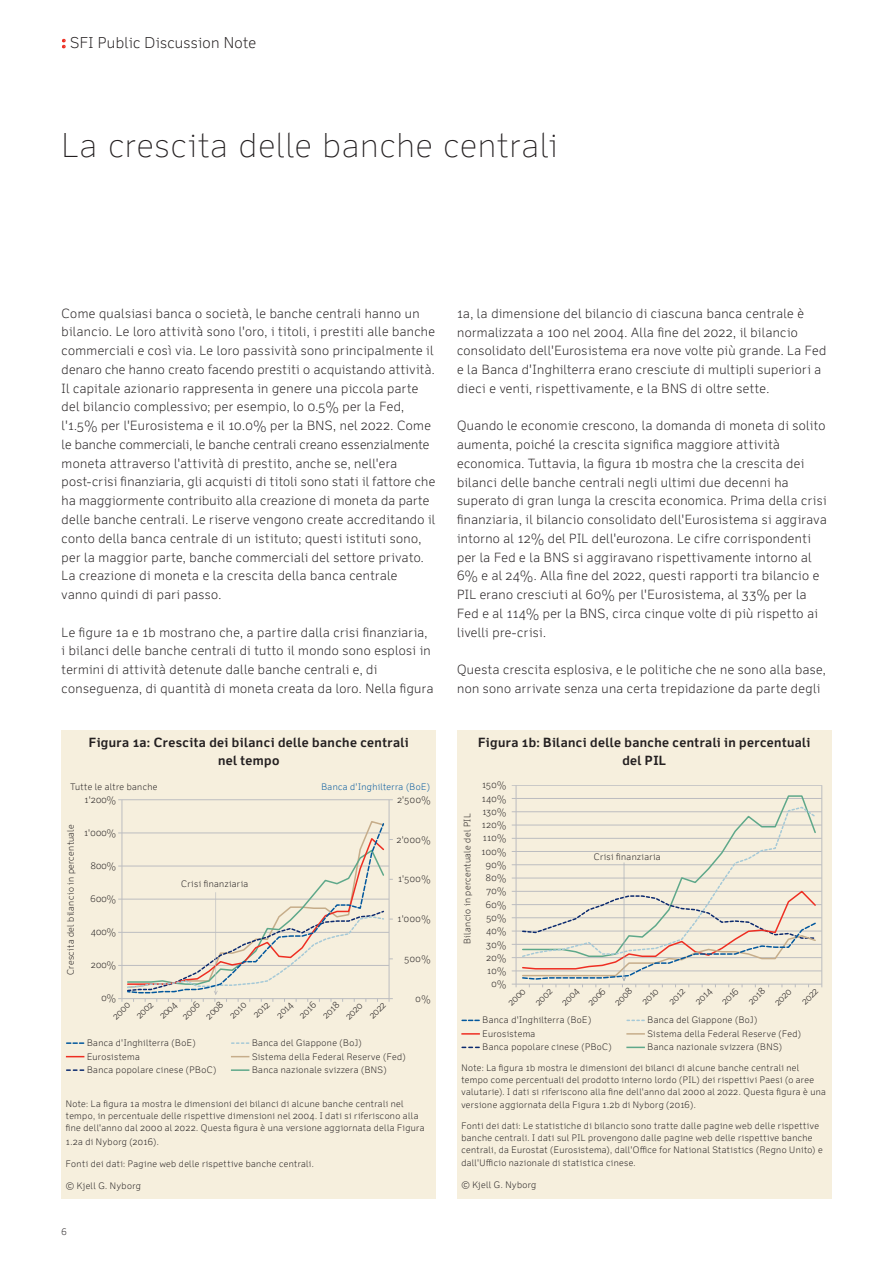
<style>
.page{position:relative;width:893px;height:1263px;background:#fff}
.page>*{position:absolute;margin:0;border:0;box-sizing:border-box;transform-origin:0 0}
.t1{font:100 33px "Felbridge Pro";letter-spacing:.035em;color:#231f20}
.t2{font:300 15px "Felbridge Pro";letter-spacing:.02em;color:#231f20}
.t3{font:300 12.75px/18.8px "Felbridge Pro";letter-spacing:.03em;color:#231f20}
.t4{font:700 12.75px/18px "Felbridge Pro";letter-spacing:.03em;color:#231f20;text-align:center}
.t5{font:300 9px/13.4px "Felbridge Pro";letter-spacing:.04em;color:#231f20}
.t6{font:300 9px "Felbridge Pro";letter-spacing:.04em;color:#01579d}
.s1{font-weight:700;font-size:16.5px;color:#ee2e22}
</style>
<div class="page">
<div style="left:62px;top:730px;width:374px;height:469px;background:#f6efdd"></div>
<hr style="left:389px;top:800px;width:1px;height:199px;background:#bcbdc0">
<hr style="left:122px;top:800px;width:1px;height:199px;background:#bcbdc0">
<hr style="left:122px;top:799px;width:267px;height:1px;background:#bcbdc0">
<svg style="left:118px;top:820px;width:275px;height:182px"></svg>
<svg style="left:67px;top:1042px;width:17px;height:2px"></svg>
<svg style="left:232px;top:1042px;width:17px;height:2px"></svg>
<svg style="left:66px;top:1056px;width:18px;height:1px"></svg>
<svg style="left:231px;top:1056px;width:18px;height:1px"></svg>
<svg style="left:67px;top:1069px;width:17px;height:2px"></svg>
<svg style="left:231px;top:1069px;width:18px;height:2px"></svg>
<div style="left:457px;top:730px;width:374px;height:469px;background:#f6efdd"></div>
<hr style="left:821px;top:785px;width:1px;height:199px;background:#bcbdc0">
<hr style="left:516px;top:785px;width:1px;height:199px;background:#bcbdc0">
<hr style="left:516px;top:785px;width:306px;height:1px;background:#bcbdc0">
<hr style="left:512px;top:798px;width:310px;height:1px;background:#bcbdc0">
<svg style="left:512px;top:806px;width:310px;height:181px"></svg>
<svg style="left:462px;top:1019px;width:17px;height:2px"></svg>
<svg style="left:627px;top:1019px;width:17px;height:2px"></svg>
<svg style="left:461px;top:1033px;width:19px;height:1px"></svg>
<svg style="left:626px;top:1033px;width:19px;height:1px"></svg>
<svg style="left:462px;top:1046px;width:17px;height:2px"></svg>
<svg style="left:626px;top:1046px;width:19px;height:2px"></svg>
<p class="t2" style="left:62px;top:34px;width:196px"><span class="s1">:</span> SFI Public Discussion Note</p>
<h1 class="t1" style="left:62px;top:126px;width:498px">La crescita delle banche centrali</h1>
<p class="t3" style="left:62px;top:304px;width:375px">Come qualsiasi banca o società, le banche centrali hanno un bilancio. Le loro attività sono l'oro, i titoli, i prestiti alle banche commerciali e così via. Le loro passività sono principalmente il denaro che hanno creato facendo prestiti o acquistando attività.<br>Il capitale azionario rappresenta in genere una piccola parte del bilancio complessivo; per esempio, lo 0.5% per la Fed, l'1.5% per l'Eurosistema e il 10.0% per la BNS, nel 2022. Come le banche commerciali, le banche centrali creano essenzialmente moneta attraverso l'attività di prestito, anche se, nell'era post-crisi finanziaria, gli acquisti di titoli sono stati il fattore che ha maggiormente contribuito alla creazione di moneta da parte delle banche centrali. Le riserve vengono create accreditando il conto della banca centrale di un istituto; questi istituti sono, per la maggior parte, banche commerciali del settore privato.<br>La creazione di moneta e la crescita della banca centrale vanno quindi di pari passo.</p>
<p class="t3" style="left:62px;top:622px;width:373px">Le figure 1a e 1b mostrano che, a partire dalla crisi finanziaria, i bilanci delle banche centrali di tutto il mondo sono esplosi in termini di attività detenute dalle banche centrali e, di conseguenza, di quantità di moneta creata da loro. Nella figura</p>
<p class="t4" style="left:89px;top:734px;width:321px">Figura 1a: Crescita dei bilanci delle banche centrali nel tempo</p>
<p class="t5" style="left:70px;top:780px;width:89px">Tutte le altre banche</p>
<p class="t6" style="left:321px;top:781px;width:110px">Banca d'Inghilterra (BoE)</p>
<p class="t5" style="left:64px;top:975px;width:152px;rotate:-90deg">Crescita del bilancio in percentuale</p>
<p class="t5" style="left:85px;top:793px;width:33px">1'200%</p>
<p class="t5" style="left:84px;top:826px;width:33px">1'000%</p>
<p class="t5" style="left:91px;top:859px;width:27px">800%</p>
<p class="t5" style="left:91px;top:892px;width:27px">600%</p>
<p class="t5" style="left:91px;top:925px;width:26px">400%</p>
<p class="t5" style="left:91px;top:958px;width:26px">200%</p>
<p class="t5" style="left:101px;top:991px;width:16px">0%</p>
<p class="t5" style="left:181px;top:877px;width:68px">Crisi finanziaria</p>
<p class="t5" style="left:110px;top:1013px;width:22px;rotate:-45deg">2000</p>
<p class="t5" style="left:133px;top:1012px;width:21px;rotate:-45deg">2002</p>
<p class="t5" style="left:156px;top:1012px;width:21px;rotate:-45deg">2004</p>
<p class="t5" style="left:179px;top:1013px;width:22px;rotate:-45deg">2006</p>
<p class="t5" style="left:203px;top:1013px;width:22px;rotate:-45deg">2008</p>
<p class="t5" style="left:227px;top:1012px;width:21px;rotate:-45deg">2010</p>
<p class="t5" style="left:250px;top:1011px;width:20px;rotate:-45deg">2012</p>
<p class="t5" style="left:273px;top:1011px;width:20px;rotate:-45deg">2014</p>
<p class="t5" style="left:296px;top:1012px;width:21px;rotate:-45deg">2016</p>
<p class="t5" style="left:320px;top:1012px;width:20px;rotate:-45deg">2018</p>
<p class="t5" style="left:342px;top:1013px;width:21px;rotate:-45deg">2020</p>
<p class="t5" style="left:366px;top:1012px;width:20px;rotate:-45deg">2022</p>
<p class="t5" style="left:397px;top:793px;width:35px">2'500%</p>
<p class="t5" style="left:397px;top:832px;width:35px">2'000%</p>
<p class="t5" style="left:398px;top:872px;width:34px">1'500%</p>
<p class="t5" style="left:398px;top:912px;width:34px">1'000%</p>
<p class="t5" style="left:405px;top:952px;width:27px">500%</p>
<p class="t5" style="left:416px;top:992px;width:16px">0%</p>
<p class="t5" style="left:87px;top:1036px;width:110px">Banca d'Inghilterra (BoE)</p>
<p class="t5" style="left:252px;top:1036px;width:111px">Banca del Giappone (BoJ)</p>
<p class="t5" style="left:87px;top:1050px;width:54px">Eurosistema</p>
<p class="t5" style="left:252px;top:1050px;width:155px">Sistema della Federal Reserve (Fed)</p>
<p class="t5" style="left:87px;top:1063px;width:131px">Banca popolare cinese (PBoC)</p>
<p class="t5" style="left:252px;top:1063px;width:136px">Banca nazionale svizzera (BNS)</p>
<p class="t5" style="left:66px;top:1098px;width:360px;line-height:12px">Note: La figura 1a mostra le dimensioni dei bilanci di alcune banche centrali nel tempo, in percentuale delle rispettive dimensioni nel 2004. I dati si riferiscono alla fine dell'anno dal 2000 al 2022. Questa figura è una versione aggiornata della Figura</p>
<p class="t5" style="left:66px;top:1135px;width:94px">1.2a di Nyborg (2016).</p>
<p class="t5" style="left:66px;top:1157px;width:249px">Fonti dei dati: Pagine web delle rispettive banche centrali.</p>
<p class="t5" style="left:66px;top:1179px;width:76px">© Kjell G. Nyborg</p>
<p class="t5" style="left:62px;top:1224px;width:7px">6</p>
<p class="t3" style="left:457px;top:304px;width:371px">1a, la dimensione del bilancio di ciascuna banca centrale è normalizzata a 100 nel 2004. Alla fine del 2022, il bilancio consolidato dell'Eurosistema era nove volte più grande. La Fed e la Banca d'Inghilterra erano cresciute di multipli superiori a dieci e venti, rispettivamente, e la BNS di oltre sette.</p>
<p class="t3" style="left:457px;top:416px;width:371px">Quando le economie crescono, la domanda di moneta di solito aumenta, poiché la crescita significa maggiore attività economica. Tuttavia, la figura 1b mostra che la crescita dei bilanci delle banche centrali negli ultimi due decenni ha superato di gran lunga la crescita economica. Prima della crisi finanziaria, il bilancio consolidato dell'Eurosistema si aggirava intorno al 12% del PIL dell'eurozona. Le cifre corrispondenti per la Fed e la BNS si aggiravano rispettivamente intorno al 6% e al 24%. Alla fine del 2022, questi rapporti tra bilancio e PIL erano cresciuti al 60% per l'Eurosistema, al 33% per la Fed e al 114% per la BNS, circa cinque volte di più rispetto ai livelli pre-crisi.</p>
<p class="t3" style="left:457px;top:660px;width:370px">Questa crescita esplosiva, e le politiche che ne sono alla base, non sono arrivate senza una certa trepidazione da parte degli</p>
<p class="t4" style="left:478px;top:734px;width:334px">Figura 1b: Bilanci delle banche centrali in percentuali del PIL</p>
<p class="t5" style="left:460px;top:944px;width:131px;rotate:-90deg">Bilancio in percentuale del PIL</p>
<p class="t5" style="left:481px;top:778px;width:26px;text-align:right">150%<br>140%<br>130%<br>120%<br>110%<br>100%<br>90%<br>80%<br>70%<br>60%<br>50%<br>40%<br>30%<br>20%<br>10%<br>0%</p>
<p class="t5" style="left:594px;top:850px;width:68px">Crisi finanziaria</p>
<p class="t5" style="left:505px;top:999px;width:22px;rotate:-45deg">2000</p>
<p class="t5" style="left:532px;top:999px;width:21px;rotate:-45deg">2002</p>
<p class="t5" style="left:558px;top:999px;width:21px;rotate:-45deg">2004</p>
<p class="t5" style="left:585px;top:999px;width:22px;rotate:-45deg">2006</p>
<p class="t5" style="left:611px;top:999px;width:22px;rotate:-45deg">2008</p>
<p class="t5" style="left:639px;top:998px;width:21px;rotate:-45deg">2010</p>
<p class="t5" style="left:666px;top:998px;width:20px;rotate:-45deg">2012</p>
<p class="t5" style="left:692px;top:998px;width:20px;rotate:-45deg">2014</p>
<p class="t5" style="left:719px;top:998px;width:21px;rotate:-45deg">2016</p>
<p class="t5" style="left:745px;top:998px;width:20px;rotate:-45deg">2018</p>
<p class="t5" style="left:771px;top:999px;width:21px;rotate:-45deg">2020</p>
<p class="t5" style="left:798px;top:998px;width:20px;rotate:-45deg">2022</p>
<p class="t5" style="left:482px;top:1013px;width:110px">Banca d'Inghilterra (BoE)</p>
<p class="t5" style="left:647px;top:1013px;width:111px">Banca del Giappone (BoJ)</p>
<p class="t5" style="left:482px;top:1027px;width:54px">Eurosistema</p>
<p class="t5" style="left:647px;top:1027px;width:155px">Sistema della Federal Reserve (Fed)</p>
<p class="t5" style="left:482px;top:1040px;width:131px">Banca popolare cinese (PBoC)</p>
<p class="t5" style="left:647px;top:1040px;width:136px">Banca nazionale svizzera (BNS)</p>
<p class="t5" style="left:461px;top:1061px;width:366px;line-height:12px">Note: La figura 1b mostra le dimensioni dei bilanci di alcune banche centrali nel tempo come percentuali del prodotto interno lordo (PIL) dei rispettivi Paesi (o aree valutarie). I dati si riferiscono alla fine dell'anno dal 2000 al 2022. Questa figura è una</p>
<p class="t5" style="left:461px;top:1098px;width:236px">versione aggiornata della Figura 1.2b di Nyborg (2016).</p>
<p class="t5" style="left:461px;top:1119px;width:363px;line-height:12px">Fonti dei dati: Le statistiche di bilancio sono tratte dalle pagine web delle rispettive banche centrali. I dati sul PIL provengono dalle pagine web delle rispettive banche centrali, da Eurostat (Eurosistema), dall'Office for National Statistics (Regno Unito) e</p>
<p class="t5" style="left:461px;top:1156px;width:176px">dall'Ufficio nazionale di statistica cinese.</p>
<p class="t5" style="left:461px;top:1178px;width:76px">© Kjell G. Nyborg</p>
</div>
